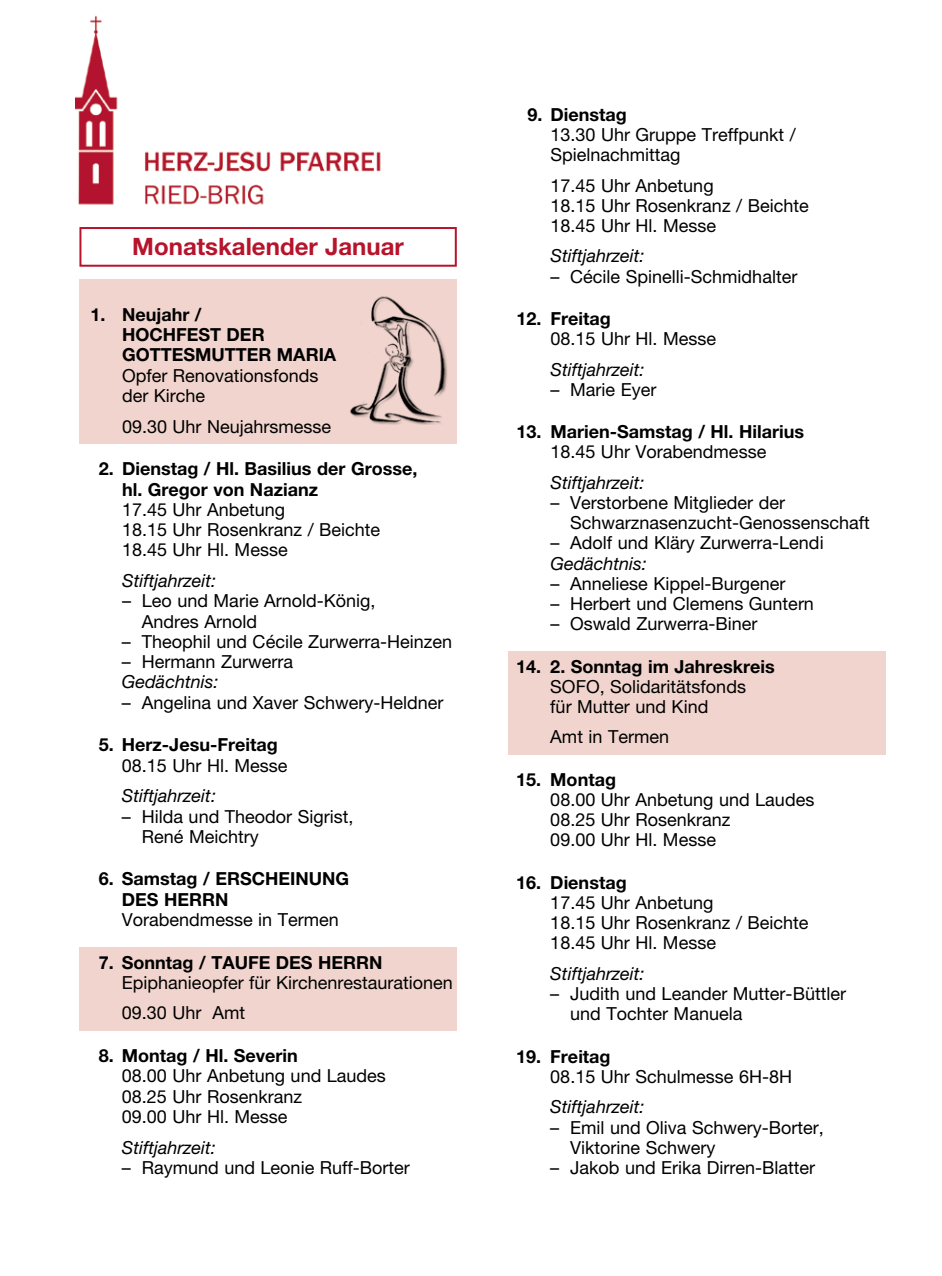
<style>
.page{position:relative;width:942px;height:1276px;background:#fff}
.page>*{position:absolute;margin:0;border:0;box-sizing:border-box;transform-origin:0 0}
.t1{font:700 24px "Helvetica Neue LT Pro";color:#b7142c}
.t2{font:18px/20.2px "Helvetica Neue LT Pro";color:#000}
.t3{font:700 18px/20.2px "Helvetica Neue LT Pro";color:#000}
.t4{font:italic 18px "Helvetica Neue LT Pro";color:#000}
</style>
<div class="page">
<div style="left:79px;top:279px;width:377px;height:32px;background:#f0d4cd"></div>
<div style="left:79px;top:299px;width:377px;height:33px;background:#f0d4cd"></div>
<div style="left:79px;top:320px;width:377px;height:32px;background:#f0d4cd"></div>
<div style="left:79px;top:340px;width:377px;height:32px;background:#f0d4cd"></div>
<div style="left:79px;top:360px;width:377px;height:32px;background:#f0d4cd"></div>
<div style="left:79px;top:391px;width:377px;height:32px;background:#f0d4cd"></div>
<div style="left:79px;top:411px;width:377px;height:32px;background:#f0d4cd"></div>
<div style="left:79px;top:947px;width:377px;height:32px;background:#f0d4cd"></div>
<div style="left:79px;top:978px;width:377px;height:32px;background:#f0d4cd"></div>
<div style="left:79px;top:998px;width:377px;height:32px;background:#f0d4cd"></div>
<div style="left:507px;top:651px;width:377px;height:32px;background:#f0d4cd"></div>
<div style="left:507px;top:671px;width:377px;height:32px;background:#f0d4cd"></div>
<div style="left:507px;top:702px;width:377px;height:32px;background:#f0d4cd"></div>
<div style="left:507px;top:722px;width:377px;height:32px;background:#f0d4cd"></div>
<div style="left:79px;top:227px;width:377px;height:40px;border:2px solid #b7142c"></div>
<img style="left:75px;top:15px;width:306px;height:190px">
<img style="left:350px;top:296px;width:97px;height:128px">
<h1 class="t1" style="left:132px;top:237px;width:273px">Monatskalender Januar</h1>
<p class="t3" style="left:122px;top:306px;width:216px;text-indent:-31px">1. Neujahr /<br>HOCHFEST DER<br>GOTTESMUTTER MARIA</p>
<p class="t2" style="left:122px;top:365px;width:198px">Opfer Renovationsfonds der Kirche</p>
<p class="t2" style="left:122px;top:416px;width:211px">09.30 Uhr Neujahrsmesse</p>
<p class="t3" style="left:122px;top:460px;width:297px;text-indent:-23px">2. Dienstag / Hl. Basilius der Grosse, hl. Gregor von Nazianz</p>
<p class="t2" style="left:122px;top:499px;width:260px">17.45 Uhr Anbetung<br>18.15 Uhr Rosenkranz / Beichte<br>18.45 Uhr Hl. Messe</p>
<p class="t4" style="left:122px;top:574px;width:95px">Stiftjahrzeit:</p>
<p class="t2" style="left:142px;top:591px;width:235px;text-indent:-20px">– Leo und Marie Arnold-König,<br>Andres Arnold</p>
<p class="t2" style="left:122px;top:631px;width:331px">– Theophil und Cécile Zurwerra-Heinzen</p>
<p class="t2" style="left:122px;top:652px;width:172px">– Hermann Zurwerra</p>
<p class="t4" style="left:122px;top:675px;width:98px">Gedächtnis:</p>
<p class="t2" style="left:122px;top:692px;width:323px">– Angelina und Xaver Schwery-Heldner</p>
<p class="t3" style="left:99px;top:736px;width:180px">5. Herz-Jesu-Freitag</p>
<p class="t2" style="left:122px;top:755px;width:167px">08.15 Uhr Hl. Messe</p>
<p class="t4" style="left:122px;top:789px;width:95px">Stiftjahrzeit:</p>
<p class="t2" style="left:142px;top:806px;width:213px;text-indent:-20px">– Hilda und Theodor Sigrist,<br>René Meichtry</p>
<p class="t3" style="left:122px;top:870px;width:229px;text-indent:-23px">6. Samstag / ERSCHEINUNG<br>DES HERRN</p>
<p class="t2" style="left:122px;top:909px;width:218px">Vorabendmesse in Termen</p>
<p class="t3" style="left:99px;top:953px;width:285px">7. Sonntag / TAUFE DES HERRN</p>
<p class="t2" style="left:122px;top:967px;width:332px;line-height:30.6px">Epiphanieopfer für Kirchenrestaurationen<br>09.30 Uhr Amt</p>
<p class="t3" style="left:99px;top:1047px;width:200px">8. Montag / Hl. Severin</p>
<p class="t2" style="left:122px;top:1066px;width:265px">08.00 Uhr Anbetung und Laudes<br>08.25 Uhr Rosenkranz<br>09.00 Uhr Hl. Messe</p>
<p class="t4" style="left:122px;top:1140px;width:95px">Stiftjahrzeit:</p>
<p class="t2" style="left:122px;top:1157px;width:289px">– Raymund und Leonie Ruff-Borter</p>
<p class="t3" style="left:527px;top:106px;width:101px">9. Dienstag</p>
<p class="t2" style="left:550px;top:125px;width:247px">13.30 Uhr Gruppe Treffpunkt /<br>Spielnachmittag</p>
<p class="t2" style="left:550px;top:175px;width:260px">17.45 Uhr Anbetung<br>18.15 Uhr Rosenkranz / Beichte<br>18.45 Uhr Hl. Messe</p>
<p class="t4" style="left:550px;top:249px;width:95px">Stiftjahrzeit:</p>
<p class="t2" style="left:550px;top:266px;width:248px">– Cécile Spinelli-Schmidhalter</p>
<p class="t3" style="left:516px;top:310px;width:96px">12. Freitag</p>
<p class="t2" style="left:550px;top:329px;width:167px">08.15 Uhr Hl. Messe</p>
<p class="t4" style="left:550px;top:362px;width:95px">Stiftjahrzeit:</p>
<p class="t2" style="left:550px;top:379px;width:108px">– Marie Eyer</p>
<p class="t3" style="left:516px;top:423px;width:289px">13. Marien-Samstag / Hl. Hilarius</p>
<p class="t2" style="left:550px;top:442px;width:217px">18.45 Uhr Vorabendmesse</p>
<p class="t4" style="left:550px;top:476px;width:95px">Stiftjahrzeit:</p>
<p class="t2" style="left:570px;top:493px;width:301px;text-indent:-20px">– Verstorbene Mitglieder der<br>Schwarznasenzucht-Genossenschaft</p>
<p class="t2" style="left:550px;top:533px;width:275px">– Adolf und Kläry Zurwerra-Lendi</p>
<p class="t4" style="left:550px;top:556px;width:98px">Gedächtnis:</p>
<p class="t2" style="left:550px;top:573px;width:237px">– Anneliese Kippel-Burgener</p>
<p class="t2" style="left:550px;top:594px;width:265px">– Herbert und Clemens Guntern</p>
<p class="t2" style="left:550px;top:614px;width:208px">– Oswald Zurwerra-Biner</p>
<p class="t3" style="left:516px;top:658px;width:260px">14. 2. Sonntag im Jahreskreis</p>
<p class="t2" style="left:550px;top:676px;width:197px">SOFO, Solidaritätsfonds für Mutter und Kind</p>
<p class="t2" style="left:550px;top:727px;width:120px">Amt in Termen</p>
<p class="t3" style="left:516px;top:771px;width:101px">15. Montag</p>
<p class="t2" style="left:550px;top:790px;width:265px">08.00 Uhr Anbetung und Laudes<br>08.25 Uhr Rosenkranz<br>09.00 Uhr Hl. Messe</p>
<p class="t3" style="left:516px;top:874px;width:112px">16. Dienstag</p>
<p class="t2" style="left:550px;top:893px;width:260px">17.45 Uhr Anbetung<br>18.15 Uhr Rosenkranz / Beichte<br>18.45 Uhr Hl. Messe</p>
<p class="t4" style="left:550px;top:966px;width:95px">Stiftjahrzeit:</p>
<p class="t2" style="left:570px;top:983px;width:277px;text-indent:-20px">– Judith und Leander Mutter-Büttler und Tochter Manuela</p>
<p class="t3" style="left:516px;top:1047px;width:96px">19. Freitag</p>
<p class="t2" style="left:550px;top:1066px;width:243px">08.15 Uhr Schulmesse 6H-8H</p>
<p class="t4" style="left:550px;top:1100px;width:95px">Stiftjahrzeit:</p>
<p class="t2" style="left:570px;top:1117px;width:255px;text-indent:-20px">– Emil und Oliva Schwery-Borter,<br>Viktorine Schwery</p>
<p class="t2" style="left:550px;top:1157px;width:266px">– Jakob und Erika Dirren-Blatter</p>
</div>
